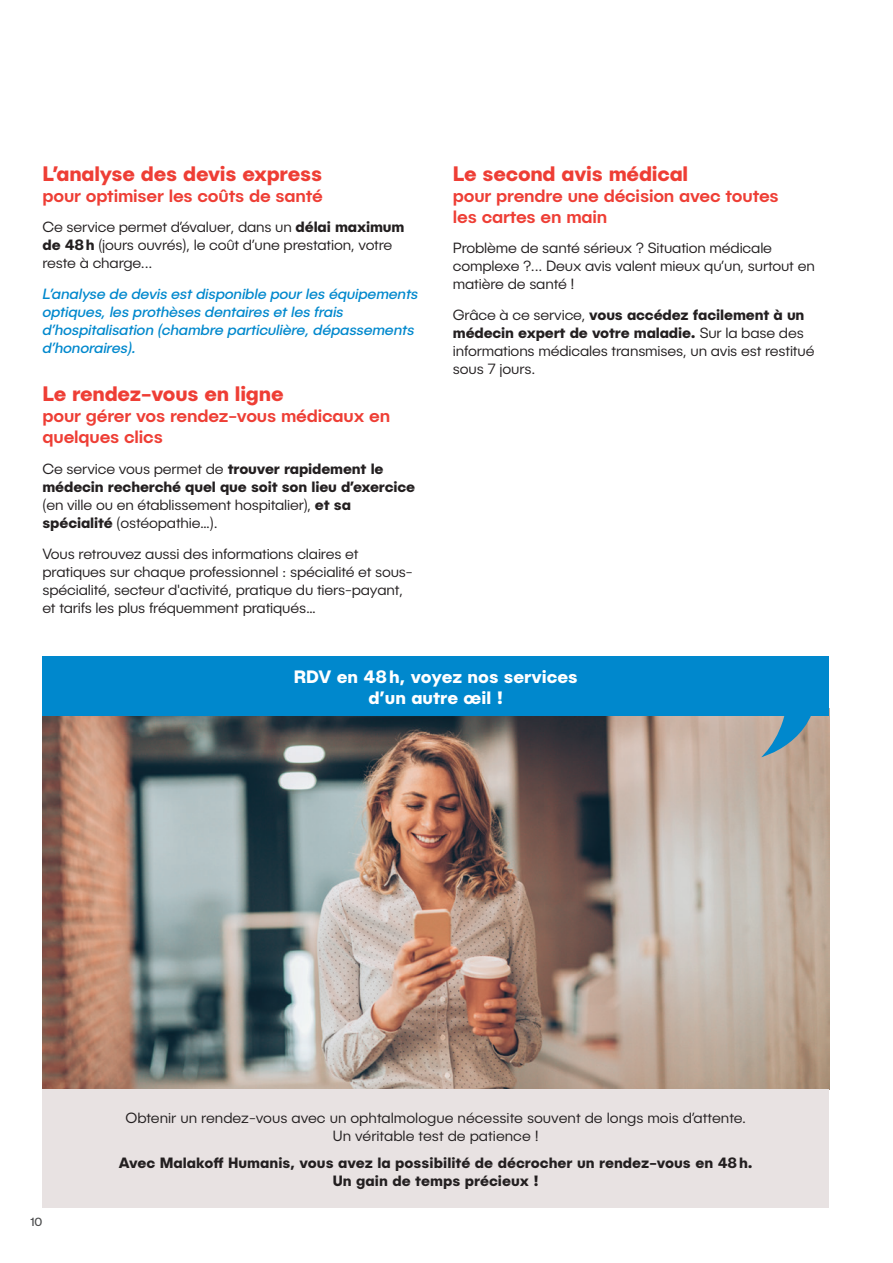
<style>
.page{position:relative;width:893px;height:1263px;background:#fff}
.page>*{position:absolute;margin:0;border:0;box-sizing:border-box;transform-origin:0 0}
.t1{font:700 21px "Publica Sans";letter-spacing:-.01em;color:#ee3e35}
.t2{font:500 18px/21px "Publica Sans";letter-spacing:-.01em;color:#ee3e35}
.t3{font:700 18px/21.6px "Publica Sans";color:#fff;text-align:center}
.t4{font:300 15px/18px "Publica Sans";letter-spacing:-.01em;color:#231f20}
.t5{font:700 15px/18px "Publica Sans";color:#231f20}
.t6{font:italic 15px/18px "Publica Sans";letter-spacing:-.01em;color:#0088cd}
.t7{font:12px "Publica Sans";color:#4b4c4d}
.s1{font-weight:700}
.s2{font-weight:300}
</style>
<div class="page">
<img style="left:43px;top:716px;width:786px;height:374px">
<svg style="left:761px;top:716px;width:56px;height:41px;background:#829da7"></svg>
<div style="left:43px;top:1090px;width:786px;height:118px;background:#e8e2e2"></div>
<div style="left:43px;top:656px;width:786px;height:60px;background:#0088cd"></div>
<h1 class="t1" style="left:43px;top:159px;width:281px">L’analyse des devis express</h1>
<p class="t2" style="left:43px;top:184px;width:282px">pour optimiser les coûts de santé</p>
<p class="t4" style="left:43px;top:218px;width:363px">Ce service permet d’évaluer, dans un <span class="s1">délai maximum de 48h</span> (jours ouvrés), le coût d’une prestation, votre reste à charge...</p>
<p class="t6" style="left:43px;top:284px;width:377px">L’analyse de devis est disponible pour les équipements optiques, les prothèses dentaires et les frais d’hospitalisation (chambre particulière, dépassements d’honoraires).</p>
<h1 class="t1" style="left:43px;top:380px;width:243px">Le rendez-vous en ligne</h1>
<p class="t2" style="left:43px;top:405px;width:349px">pour gérer vos rendez-vous médicaux en quelques clics</p>
<p class="t5" style="left:43px;top:459px;width:374px"><span class="s2">Ce service vous permet de</span> trouver rapidement le médecin recherché quel que soit son lieu d’exercice <span class="s2">(en ville ou en établissement hospitalier),</span> et sa spécialité <span class="s2">(ostéopathie…).</span></p>
<p class="t4" style="left:43px;top:544px;width:372px">Vous retrouvez aussi des informations claires et pratiques sur chaque professionnel : spécialité et sous&shy;spécialité, secteur d'activité, pratique du tiers-payant, et tarifs les plus fréquemment pratiqués…</p>
<h1 class="t1" style="left:453px;top:159px;width:237px">Le second avis médical</h1>
<p class="t2" style="left:453px;top:184px;width:327px">pour prendre une décision avec toutes les cartes en main</p>
<p class="t4" style="left:453px;top:239px;width:363px">Problème de santé sérieux ? Situation médicale complexe ?... Deux avis valent mieux qu’un, surtout en matière de santé !</p>
<p class="t4" style="left:453px;top:305px;width:363px">Grâce à ce service, <span class="s1">vous accédez facilement à un médecin expert de votre maladie.</span> Sur la base des informations médicales transmises, un avis est restitué sous 7 jours.</p>
<p class="t3" style="left:294px;top:665px;width:285px">RDV en 48h, voyez nos services d’un autre œil !</p>
<p class="t7" style="left:30px;top:1214px;width:14px">10</p>
<p class="t4" style="left:125px;top:1109px;width:622px;text-align:center">Obtenir un rendez-vous avec un ophtalmologue nécessite souvent de longs mois d’attente.<br>Un véritable test de patience !</p>
<p class="t5" style="left:119px;top:1153px;width:635px;text-align:center">Avec Malakoff Humanis, vous avez la possibilité de décrocher un rendez-vous en 48h.<br>Un gain de temps précieux !</p>
</div>
